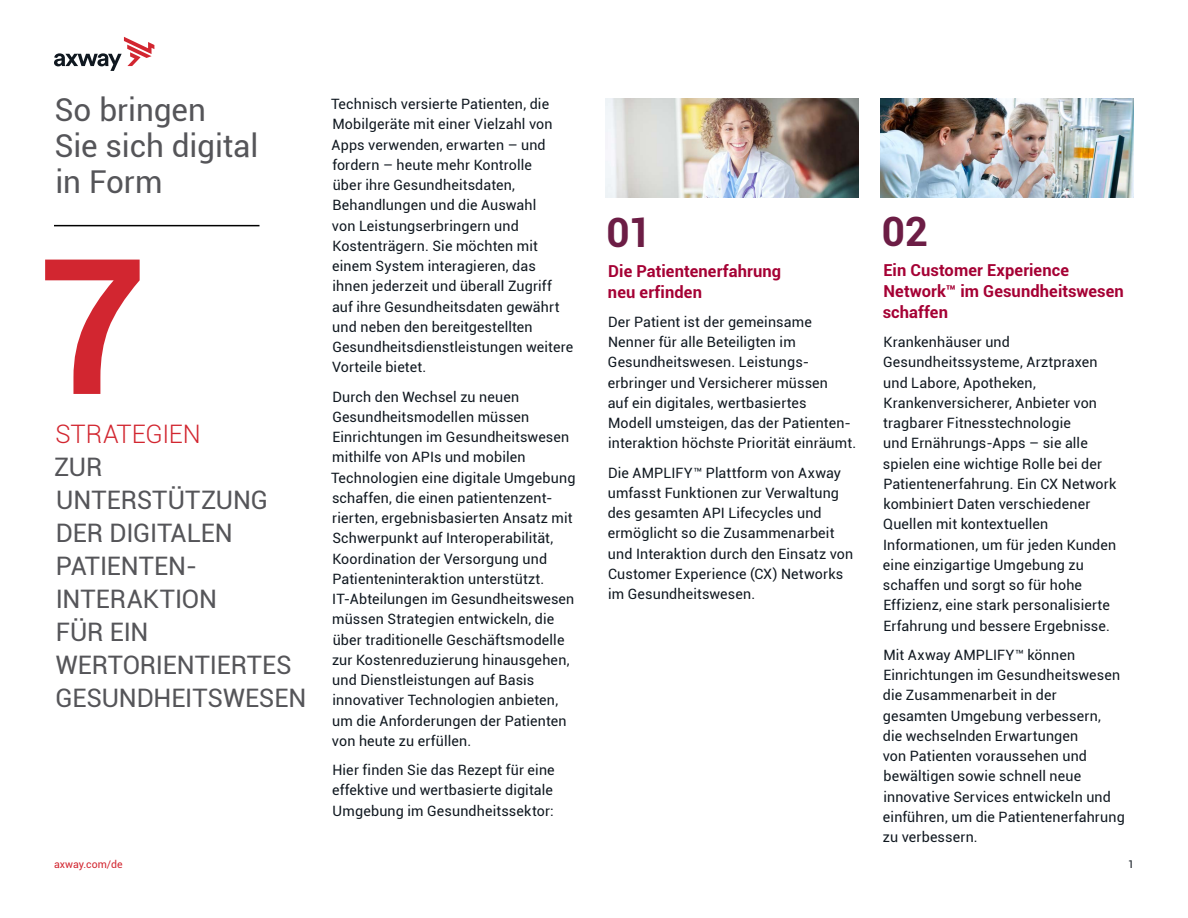
<style>
.page{position:relative;width:1188px;height:918px;background:#fff}
.page>*{position:absolute;margin:0;border:0;box-sizing:border-box;transform-origin:0 0}
.t1{font:700 189px "Roboto";color:#d22630}
.t2{font:700 40.5px "Roboto";color:#6c1d45}
.t3{font:31.5px/36px "Roboto";letter-spacing:-.005em;color:#555559}
.t4{font:25.5px/33px "Roboto";letter-spacing:-.005em;color:#555559}
.t5{font:300 25.5px "Roboto";letter-spacing:-.01em;color:#d22630}
.t6{font:700 16.5px/21px "Roboto";letter-spacing:.005em;color:#a50034}
.t7{font:14.25px/20.2px "Roboto";letter-spacing:.01em;color:#101820}
.t8{font:10.5px "Roboto";color:#d22630}
.t9{font:10.5px "Roboto";color:#101820}
</style>
<div class="page">
<svg style="left:54px;top:37px;width:100px;height:34px"></svg>
<img style="left:605px;top:99px;width:253px;height:99px">
<img style="left:880px;top:98px;width:254px;height:99px">
<hr style="left:54px;top:225px;width:206px;height:1px;background:#000">
<h3 class="t3" style="left:54px;top:91px;width:205px">So bringen<br>Sie sich digital in Form</h3>
<h1 class="t1" style="left:39px;top:193px;width:110px">7</h1>
<h3 class="t5" style="left:55px;top:416px;width:147px">STRATEGIEN</h3>
<h3 class="t4" style="left:54px;top:449px;width:254px">ZUR<br>UNTERSTÜTZUNG<br>DER DIGITALEN<br>PATIENTEN-<br>INTERAKTION<br>FÜR EIN<br>WERTORIENTIERTES<br>GESUNDHEITSWESEN</h3>
<p class="t7" style="left:331px;top:93px;width:244px">Technisch versierte Patienten, die<br>Mobilgeräte mit einer Vielzahl von<br>Apps verwenden, erwarten – und fordern – heute mehr Kontrolle<br>über ihre Gesundheitsdaten,<br>Behandlungen und die Auswahl<br>von Leistungserbringern und<br>Kostenträgern. Sie möchten mit einem System interagieren, das ihnen jederzeit und überall Zugriff auf ihre Gesundheitsdaten gewährt und neben den bereitgestellten<br>Gesundheitsdienstleistungen weitere<br>Vorteile bietet.</p>
<p class="t7" style="left:331px;top:386px;width:246px">Durch den Wechsel zu neuen Gesundheitsmodellen müssen Einrichtungen im Gesundheitswesen mithilfe von APIs und mobilen Technologien eine digitale Umgebung schaffen, die einen patientenzent&shy;rierten, ergebnisbasierten Ansatz mit Schwerpunkt auf Interoperabilität, Koordination der Versorgung und Patienteninteraktion unterstützt.<br>IT-Abteilungen im Gesundheitswesen müssen Strategien entwickeln, die über traditionelle Geschäftsmodelle zur Kostenreduzierung hinausgehen, und Dienstleistungen auf Basis innovativer Technologien anbieten, um die Anforderungen der Patienten von heute zu erfüllen.</p>
<p class="t7" style="left:332px;top:759px;width:224px;text-align:justify">Hier finden Sie das Rezept für eine effektive und wertbasierte digitale Umgebung im Gesundheitssektor:</p>
<h2 class="t2" style="left:607px;top:204px;width:46px">01</h2>
<p class="t6" style="left:608px;top:260px;width:175px">Die Patientenerfahrung neu erfinden</p>
<p class="t7" style="left:608px;top:311px;width:250px">Der Patient ist der gemeinsame Nenner für alle Beteiligten im Gesundheitswesen. Leistungs&shy;erbringer und Versicherer müssen<br>auf ein digitales, wertbasiertes<br>Modell umsteigen, das der Patienten&shy;interaktion höchste Priorität einräumt.</p>
<p class="t7" style="left:608px;top:462px;width:247px">Die AMPLIFY™ Plattform von Axway umfasst Funktionen zur Verwaltung des gesamten API Lifecycles und ermöglicht so die Zusammenarbeit und Interaktion durch den Einsatz von<br>Customer Experience (CX) Networks im Gesundheitswesen.</p>
<h2 class="t2" style="left:882px;top:203px;width:48px">02</h2>
<p class="t6" style="left:883px;top:259px;width:243px">Ein Customer Experience<br>Network™ im Gesundheitswesen schaffen</p>
<p class="t7" style="left:883px;top:331px;width:235px">Krankenhäuser und<br>Gesundheitssysteme, Arztpraxen und Labore, Apotheken,<br>Krankenversicherer, Anbieter von tragbarer Fitnesstechnologie<br>und Ernährungs-Apps – sie alle spielen eine wichtige Rolle bei der<br>Patientenerfahrung. Ein CX Network kombiniert Daten verschiedener<br>Quellen mit kontextuellen<br>Informationen, um für jeden Kunden eine einzigartige Umgebung zu schaffen und sorgt so für hohe<br>Effizienz, eine stark personalisierte<br>Erfahrung und bessere Ergebnisse.</p>
<p class="t7" style="left:883px;top:644px;width:243px">Mit Axway AMPLIFY™ können<br>Einrichtungen im Gesundheitswesen die Zusammenarbeit in der<br>gesamten Umgebung verbessern,<br>die wechselnden Erwartungen<br>von Patienten voraussehen und bewältigen sowie schnell neue innovative Services entwickeln und einführen, um die Patientenerfahrung zu verbessern.</p>
<p class="t8" style="left:54px;top:857px;width:70px">axway.com/de</p>
<p class="t9" style="left:1128px;top:857px;width:7px">1</p>
</div>
